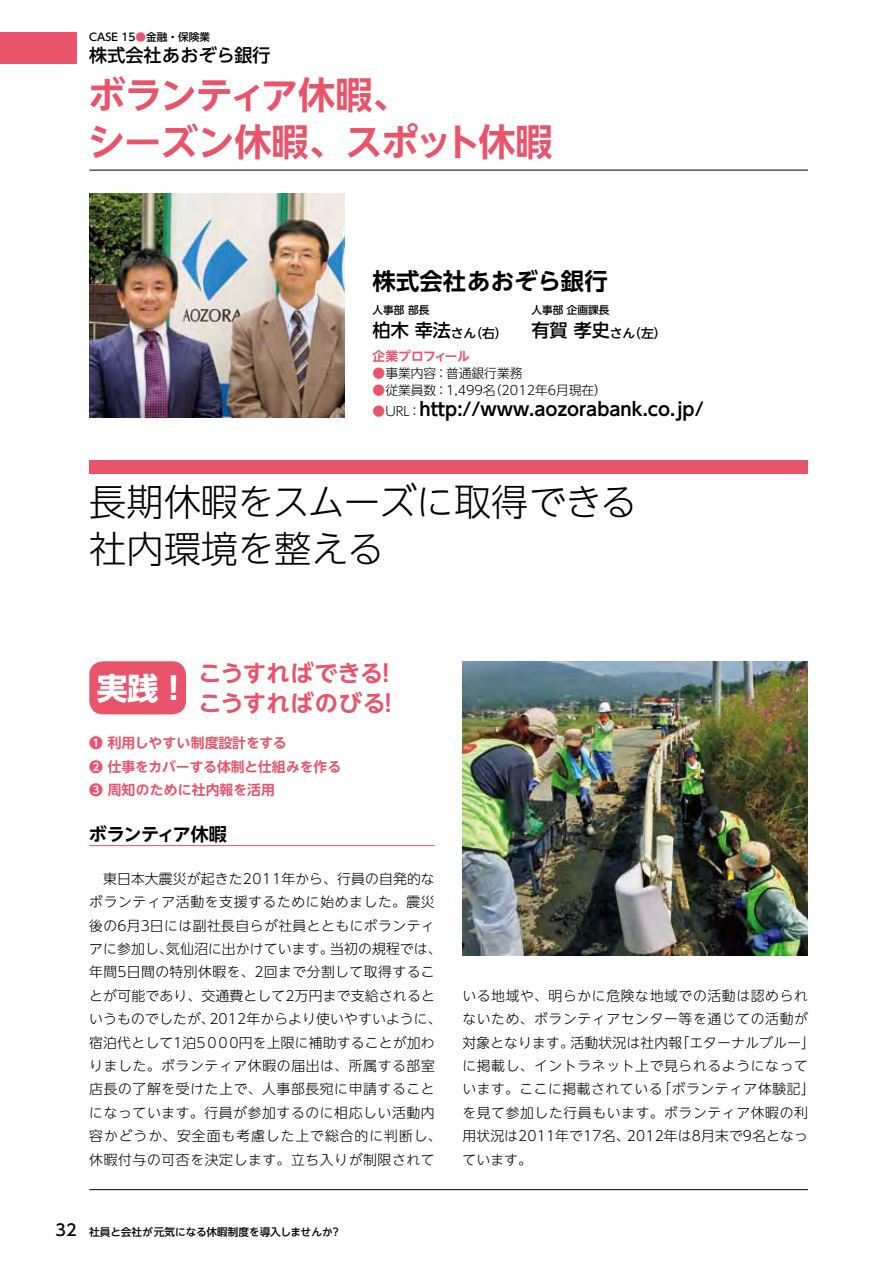
<style>
.page{position:relative;width:893px;height:1263px;background:#fff}
.page>*{position:absolute;margin:0;border:0;box-sizing:border-box;transform-origin:0 0}
.t1{font:300 37.2px/46.8px "UD Shin Go NT Pro";letter-spacing:-.005em;color:#000}
.t2{font:700 37.2px/46.8px "UD Shin Go NT Pro De";letter-spacing:-.02em;color:#e9546b}
.t3{font:700 30.9px "UD Shin Go NT Pro";color:#fff}
.t4{font:700 23.4px/29.7px "UD Shin Go NT Pro De";letter-spacing:.005em;color:#e9546b}
.t5{font:700 23.4px "UD Shin Go NT Pro De";color:#000}
.t6{font:700 18px "UD Shin Go NT Pro De";color:#000}
.t7{font:500 18px "UD Shin Go NT Pro";color:#000}
.t8{font:700 18px "UD Shin Go NT Pro De";letter-spacing:-.035em;color:#000}
.t9{font:300 13.8px/23.4px "UD Shin Go NT Pro";letter-spacing:.04em;color:#000;text-align:center}
.t10{font:700 13.8px/23.4px "UD Shin Go NT Pro De";color:#e9546b}
.t11{font:300 12.75px "UD Shin Go NT Pro";color:#000}
.t12{font:500 12.75px "UD Shin Go NT Pro";color:#000}
.t13{font:700 12.75px "UD Shin Go NT Pro De";letter-spacing:-.03em;color:#e9546b}
.t14{font:500 10.65px "UD Shin Go NT Pro";color:#000}
.s1{color:#e9546b}
.s2{font-size:18px}
.s3{font-family:"UD Shin Go NT Pro";font-weight:300;font-size:12.75px;color:#e9546b}
.s4{font-family:"UD Shin Go NT Pro";font-weight:300;font-size:12.75px}
.s5{font-size:15.9px}
</style>
<div class="page">
<div style="left:89px;top:661px;width:97px;height:53px;background:#e9546b;border-radius:14px"></div>
<hr style="left:89px;top:1189px;width:719px;height:1px;background:#000">
<hr style="left:89px;top:170px;width:719px;height:1px;background:#000">
<div style="left:89px;top:460px;width:719px;height:14px;background:#e9546b"></div>
<div style="left:0;top:32px;width:77px;height:32px;background:#e9546b"></div>
<img style="left:89px;top:193px;width:256px;height:225px">
<img style="left:462px;top:661px;width:346px;height:295px">
<hr style="left:89px;top:845px;width:346px;height:1px;background:#e9546b">
<p class="t14" style="left:89px;top:29px;width:122px">CASE 15<span class="s1">●</span>金融・保険業</p>
<h3 class="t7" style="left:89px;top:40px;width:183px">株式会社あおぞら銀行</h3>
<h1 class="t2" style="left:88px;top:71px;width:466px">ボランティア休暇、<br>シーズン休暇、スポット休暇</h1>
<h3 class="t5" style="left:373px;top:262px;width:237px">株式会社あおぞら銀行</h3>
<p class="t14" style="left:373px;top:302px;width:58px">人事部 部長</p>
<p class="t14" style="left:531px;top:302px;width:79px">人事部 企画課長</p>
<p class="t12" style="left:373px;top:322px;width:137px"><span class="s2">柏木 幸法</span>さん（右）</p>
<p class="t12" style="left:532px;top:322px;width:136px"><span class="s2">有賀 孝史</span>さん（左）</p>
<p class="t13" style="left:373px;top:346px;width:99px">企業プロフィール</p>
<p class="t11" style="left:373px;top:363px;width:151px"><span class="s1">●</span>事業内容：普通銀行業務</p>
<p class="t11" style="left:373px;top:380px;width:236px"><span class="s1">●</span>従業員数：1,499名（2012年6月現在）</p>
<h3 class="t6" style="left:373px;top:394px;width:333px"><span class="s3">●</span><span class="s4">URL：</span>http://www.aozorabank.co.jp/</h3>
<h1 class="t1" style="left:89px;top:478px;width:549px">長期休暇をスムーズに取得できる社内環境を整える</h1>
<h3 class="t4" style="left:198px;top:657px;width:203px">こうすればできる！こうすればのびる！</h3>
<p class="t10" style="left:89px;top:731px;width:253px">❶ 利用しやすい制度設計をする<br>❷ 仕事をカバーする体制と仕組みを作る<br>❸ 周知のために社内報を活用</p>
<h2 class="t3" style="left:97px;top:663px;width:94px">実践 ！</h2>
<h3 class="t8" style="left:89px;top:819px;width:139px">ボランティア休暇</h3>
<p class="t9" style="left:89px;top:866px;width:354px">東日本大震災が起きた2011年から、行員の自発的な<br>ボランティア活動を支援するために始めました。震災後の6月3日には副社長自らが社員とともにボランティアに参加し、気仙沼に出かけています。当初の規程では、年間5日間の特別休暇を、2回まで分割して取得することが可能であり、交通費として2万円まで支給されるというものでしたが、2012年からより使いやすいように、宿泊代として1泊5000円を上限に補助することが加わりました。ボランティア休暇の届出は、所属する部室店長の了解を受けた上で、人事部長宛に申請することになっています。行員が参加するのに相応しい活動内容かどうか、安全面も考慮した上で総合的に判断し、休暇付与の可否を決定します。立ち入りが制限されて</p>
<p class="t14" style="left:55px;top:1223px;width:287px"><span class="s5">32</span> 社員と会社が元気になる休暇制度を導入しませんか？</p>
<p class="t9" style="left:462px;top:983px;width:354px;text-align:left">いる地域や、明らかに危険な地域での活動は認められないため、ボランティアセンター等を通じての活動が対象となります。活動状況は社内報「エターナルブルー」に掲載し、イントラネット上で見られるようになっています。ここに掲載されている「ボランティア体験記」を見て参加した行員もいます。ボランティア休暇の利用状況は2011年で17名、2012年は8月末で9名となっています。</p>
</div>
